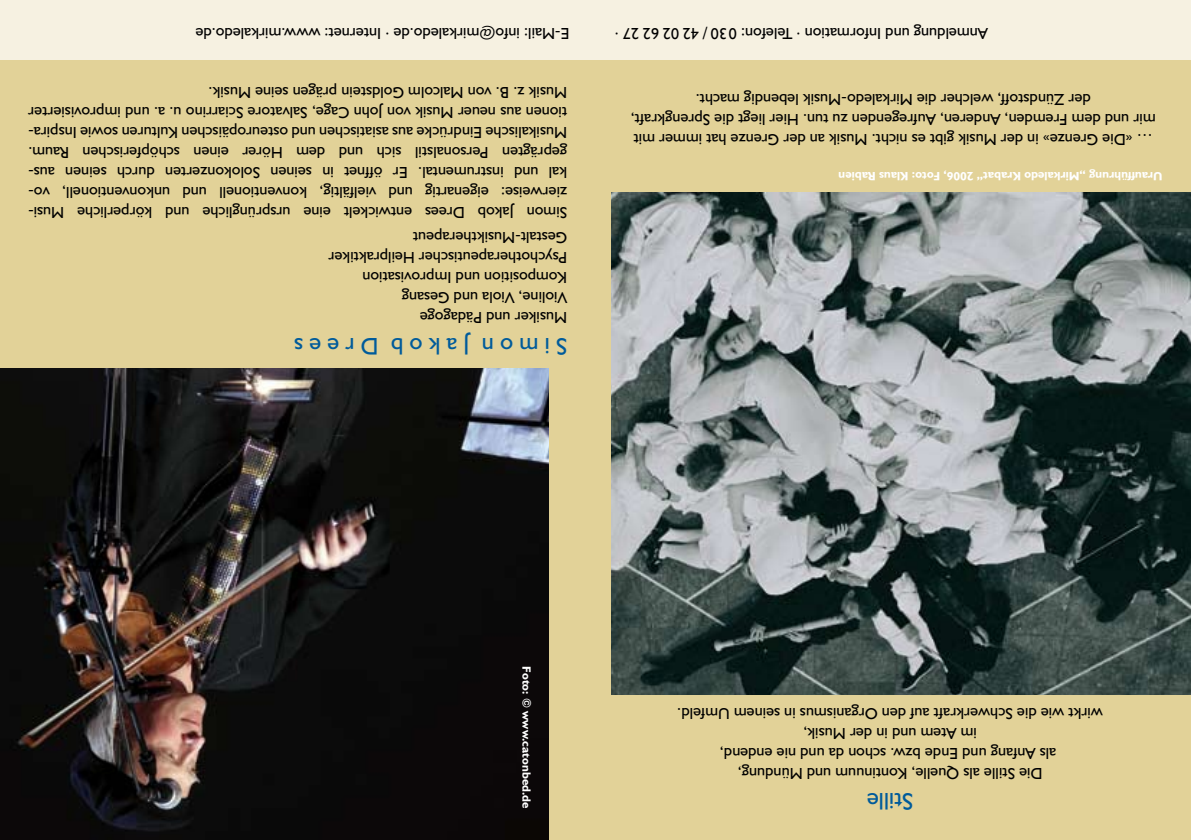
<style>
.page{position:relative;width:1191px;height:840px;background:#fff}
.page>*{position:absolute;margin:0;border:0;box-sizing:border-box;transform-origin:0 0}
.t1{font:24px "Humanist 521 BT";letter-spacing:.005em;color:#005b9b}
.t2{font:16px/20px "Humanist 521 BT";letter-spacing:.005em;color:#000;text-align:center}
.t3{font:700 12px "Humanist 521 BT";letter-spacing:.005em;color:#fff}
</style>
<div class="page">
<div style="left:0;top:0;width:1191px;height:839px;background:#e2d298"></div>
<img style="left:0;top:369px;width:549px;height:470px">
<img style="left:611px;top:192px;width:580px;height:502px">
<div style="left:0;top:0;width:1191px;height:60px;background:#f6f1e1"></div>
<p class="t2" style="left:569px;top:44px;width:375px;rotate:-180deg">E-Mail: info@mirkaledo.de · Internet: www.mirkaledo.de</p>
<p class="t2" style="left:567px;top:222px;width:540px;text-align:justify;rotate:-180deg">Simon Jakob Drees entwickelt eine ursprüngliche und körperliche Musi&shy;zierweise: eigenartig und vielfältig, konventionell und unkonventionell, vo&shy;kal und instrumental. Er öffnet in seinen Solokonzerten durch seinen aus&shy;geprägten Personalstil sich und dem Hörer einen schöpferischen Raum.<br>Musikalische Eindrücke aus asiatischen und osteuropäischen Kulturen sowie Inspira&shy;tionen aus neuer Musik von John Cage, Salvatore Sciarrino u. a. und improvisierter Musik z. B. von Malcolm Goldstein prägen seine Musik.</p>
<p class="t2" style="left:567px;top:328px;width:240px;text-align:left;rotate:-180deg">Musiker und Pädagoge<br>Violine, Viola und Gesang<br>Komposition und Improvisation<br>Psychotherapeutischer Heilpraktiker<br>Gestalt-Musiktherapeut</p>
<h1 class="t1" style="left:567px;top:361px;width:274px;rotate:-180deg">S i m o n J a k o b D r e e s</h1>
<p class="t2" style="left:987px;top:44px;width:374px;rotate:-180deg">Anmeldung und Information · Telefon: 030 / 42 02 62 27 ·</p>
<p class="t2" style="left:1155px;top:150px;width:526px;rotate:-180deg">… «Die Grenze» in der Musik gibt es nicht. Musik an der Grenze hat immer mit mir und dem Fremden, Anderen, Aufregenden zu tun. Hier liegt die Sprengkraft, der Zündstoff, welcher die Mirkaledo-Musik lebendig macht.</p>
<p class="t3" style="left:1162px;top:183px;width:325px;rotate:-180deg">Uraufführung „Mirkaledo Krabat“ 2006, Foto: Klaus Rabien</p>
<p class="t3" style="left:534px;top:665px;width:144px;rotate:90deg">Foto: © www.catonbed.de</p>
<p class="t2" style="left:1103px;top:783px;width:427px;rotate:-180deg">Die Stille als Quelle, Kontinuum und Mündung,<br>als Anfang und Ende bzw. schon da und nie endend,<br>im Atem und in der Musik,<br>wirkt wie die Schwerkraft auf den Organismus in seinem Umfeld.</p>
<h1 class="t1" style="left:913px;top:815px;width:48px;rotate:-180deg">Stille</h1>
</div>
